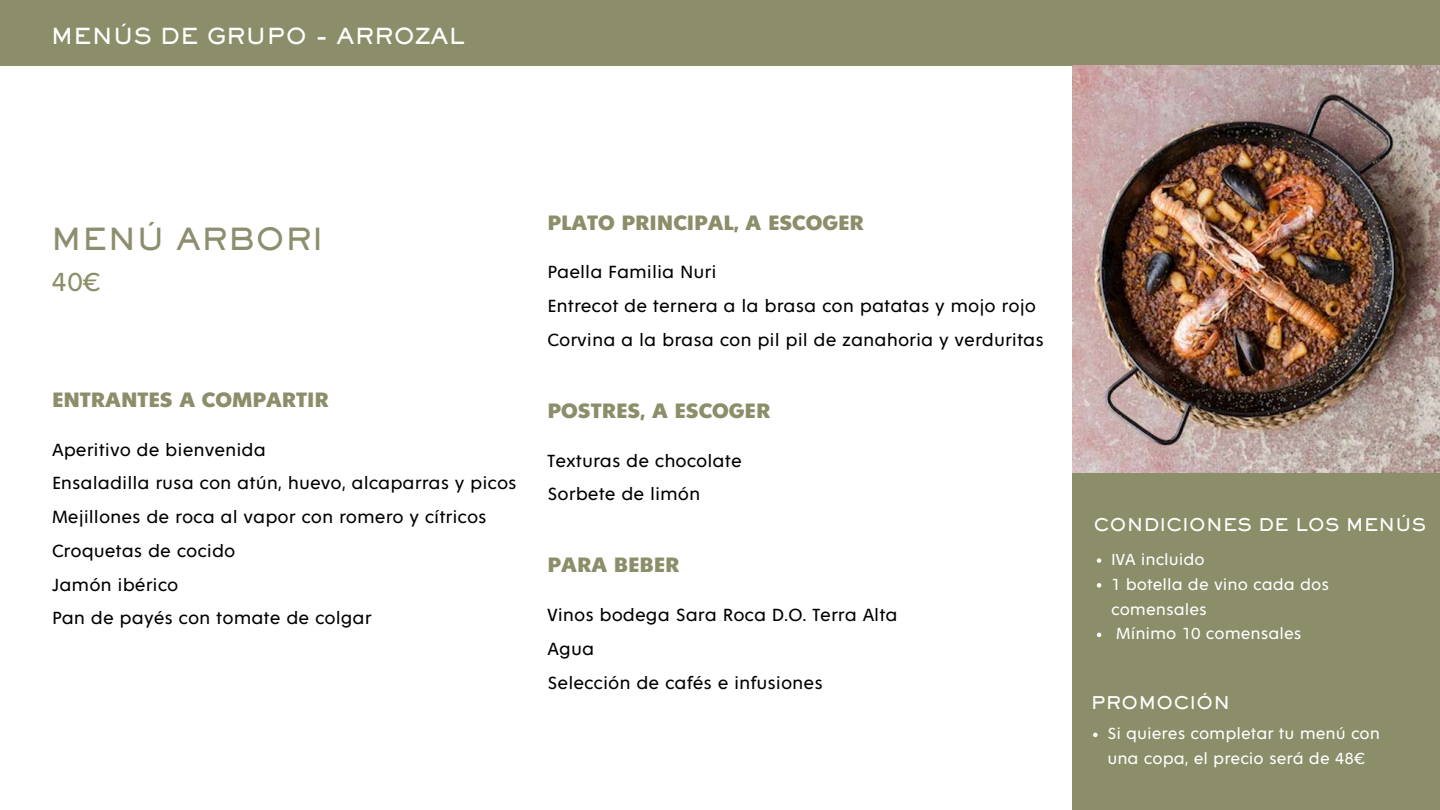
<style>
.page{position:relative;width:1440px;height:810px;background:#fff}
.page>*{position:absolute;margin:0;border:0;box-sizing:border-box;transform-origin:0 0}
.t1{font:800 30px "Sackers Gothic Std";color:#8c8e6d}
.t2{font:28px "Fenomen Sans";color:#8b8e69}
.t3{font:700 22.5px "Fenomen Sans";color:#8b8e69}
.t4{font:800 21.8px "Sackers Gothic Std";color:#fff}
.t5{font:19px/33.8px "Fenomen Sans";color:#000}
.t6{font:17.2px/24.8px "Fenomen Sans";color:#fff}
.t7{font:800 17.2px "Sackers Gothic Std";color:#fff}
</style>
<div class="page">
<div style="left:0;top:0;width:1440px;height:65px;background:#8b8e69"></div>
<div style="left:1073px;top:472px;width:367px;height:338px;background:#8b8e69"></div>
<svg style="left:1097px;top:558px;width:4px;height:5px"></svg>
<svg style="left:1097px;top:583px;width:4px;height:5px"></svg>
<svg style="left:1097px;top:633px;width:4px;height:4px"></svg>
<svg style="left:1093px;top:733px;width:5px;height:4px"></svg>
<img style="left:1073px;top:66px;width:367px;height:406px">
<p class="t4" style="left:51px;top:27px;width:415px">MENÚS DE GRUPO - ARROZAL</p>
<h1 class="t1" style="left:51px;top:227px;width:274px">MENÚ ARBORI</h1>
<h2 class="t2" style="left:52px;top:269px;width:51px">40€</h2>
<p class="t3" style="left:52px;top:389px;width:278px">ENTRANTES A COMPARTIR</p>
<p class="t5" style="left:52px;top:433px;width:466px">Aperitivo de bienvenida<br>Ensaladilla rusa con atún, huevo, alcaparras y picos<br>Mejillones de roca al vapor con romero y cítricos<br>Croquetas de cocido<br>Jamón ibérico<br>Pan de payés con tomate de colgar</p>
<p class="t3" style="left:548px;top:212px;width:318px">PLATO PRINCIPAL, A ESCOGER</p>
<p class="t5" style="left:548px;top:256px;width:498px">Paella Familia Nuri<br>Entrecot de ternera a la brasa con patatas y mojo rojo<br>Corvina a la brasa con pil pil de zanahoria y verduritas</p>
<p class="t3" style="left:548px;top:400px;width:224px">POSTRES, A ESCOGER</p>
<p class="t5" style="left:548px;top:444px;width:196px">Texturas de chocolate<br>Sorbete de limón</p>
<p class="t3" style="left:548px;top:555px;width:133px">PARA BEBER</p>
<p class="t5" style="left:548px;top:599px;width:352px">Vinos bodega Sara Roca D.O. Terra Alta<br>Agua<br>Selección de cafés e infusiones</p>
<p class="t7" style="left:1094px;top:518px;width:334px">CONDICIONES DE LOS MENÚS</p>
<p class="t6" style="left:1111px;top:548px;width:95px">IVA incluido</p>
<p class="t6" style="left:1111px;top:573px;width:219px">1 botella de vino cada dos</p>
<p class="t6" style="left:1111px;top:597px;width:97px">comensales</p>
<p class="t6" style="left:1116px;top:622px;width:187px">Mínimo 10 comensales</p>
<p class="t7" style="left:1091px;top:696px;width:141px">PROMOCIÓN</p>
<p class="t6" style="left:1107px;top:722px;width:274px">Si quieres completar tu menú con una copa, el precio será de 48€</p>
</div>
